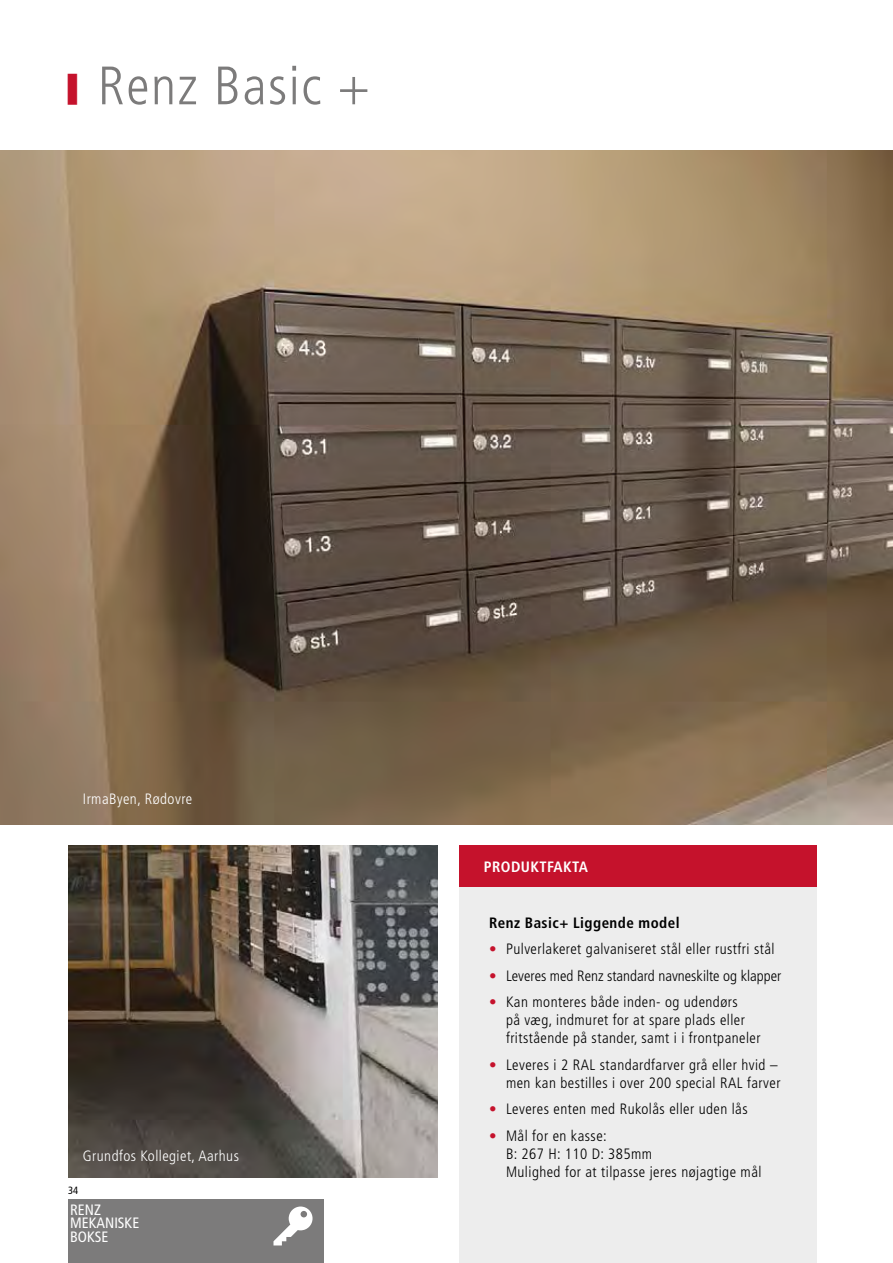
<style>
.page{position:relative;width:893px;height:1263px;background:#fff}
.page>*{position:absolute;margin:0;border:0;box-sizing:border-box;transform-origin:0 0}
.t1{font:300 condensed 54px "Frutiger LT Std";letter-spacing:.03em;color:#7c7b7b}
.t2{font:300 condensed 15px/18px "Frutiger LT Std";letter-spacing:.03em;color:#000}
.t3{font:300 condensed 15px "Frutiger LT Std";color:#000}
.t4{font:300 condensed 15px "Frutiger LT Std";letter-spacing:.03em;color:#fff}
.t5{font:700 condensed 15px "Frutiger LT Std";letter-spacing:.03em;color:#000}
.t6{font:condensed 15px/13.5px "Frutiger LT Std";color:#fff}
.t7{font:700 condensed 15px "Frutiger LT Std";letter-spacing:.03em;color:#fff}
.t8{font:condensed 10.5px "Frutiger LT Std";color:#000}
.s1{font-family:"Arial";font-weight:400;font-stretch:normal;font-size:25.5px;color:#c5122c}
.s2{color:#c5122c}
</style>
<div class="page">
<img style="left:0;top:151px;width:893px;height:673px">
<img style="left:68px;top:846px;width:370px;height:332px">
<div style="left:459px;top:887px;width:357px;height:376px;background:#ededed"></div>
<div style="left:459px;top:845px;width:357px;height:42px;background:#c5122c"></div>
<div style="left:68px;top:1199px;width:255px;height:64px;background:#7c7b7b"></div>
<svg style="left:273px;top:1206px;width:40px;height:39px"></svg>
<h1 class="t1" style="left:68px;top:55px;width:303px"><span class="s1">▌</span> Renz Basic +</h1>
<p class="t4" style="left:83px;top:790px;width:111px">IrmaByen, Rødovre</p>
<p class="t4" style="left:83px;top:1148px;width:158px">Grundfos Kollegiet, Aarhus</p>
<p class="t8" style="left:68px;top:1184px;width:12px">34</p>
<p class="t6" style="left:70px;top:1203px;width:71px">RENZ<br>MEKANISKE<br>BOKSE</p>
<p class="t7" style="left:484px;top:858px;width:106px">PRODUKTFAKTA</p>
<p class="t5" style="left:489px;top:913px;width:192px">Renz Basic+ Liggende model</p>
<p class="t2" style="left:489px;top:940px;width:287px"><span class="s2">•</span> Pulverlakeret galvaniseret stål eller rustfri stål</p>
<p class="t3" style="left:489px;top:967px;width:294px"><span class="s2">•</span> Leveres med Renz standard navneskilte og klapper</p>
<p class="t2" style="left:506px;top:993px;width:256px;text-indent:-17px"><span class="s2">•</span> Kan monteres både inden- og udendørs<br>på væg, indmuret for at spare plads eller fritstående på stander, samt i i frontpaneler</p>
<p class="t2" style="left:489px;top:1056px;width:293px;text-align:right"><span class="s2">•</span> Leveres i 2 RAL standardfarver grå eller hvid – men kan bestilles i over 200 special RAL farver</p>
<p class="t2" style="left:489px;top:1100px;width:260px"><span class="s2">•</span> Leveres enten med Rukolås eller uden lås</p>
<p class="t2" style="left:506px;top:1127px;width:257px;text-indent:-17px"><span class="s2">•</span> Mål for en kasse:<br>B: 267 H: 110 D: 385mm<br>Mulighed for at tilpasse jeres nøjagtige mål</p>
</div>
